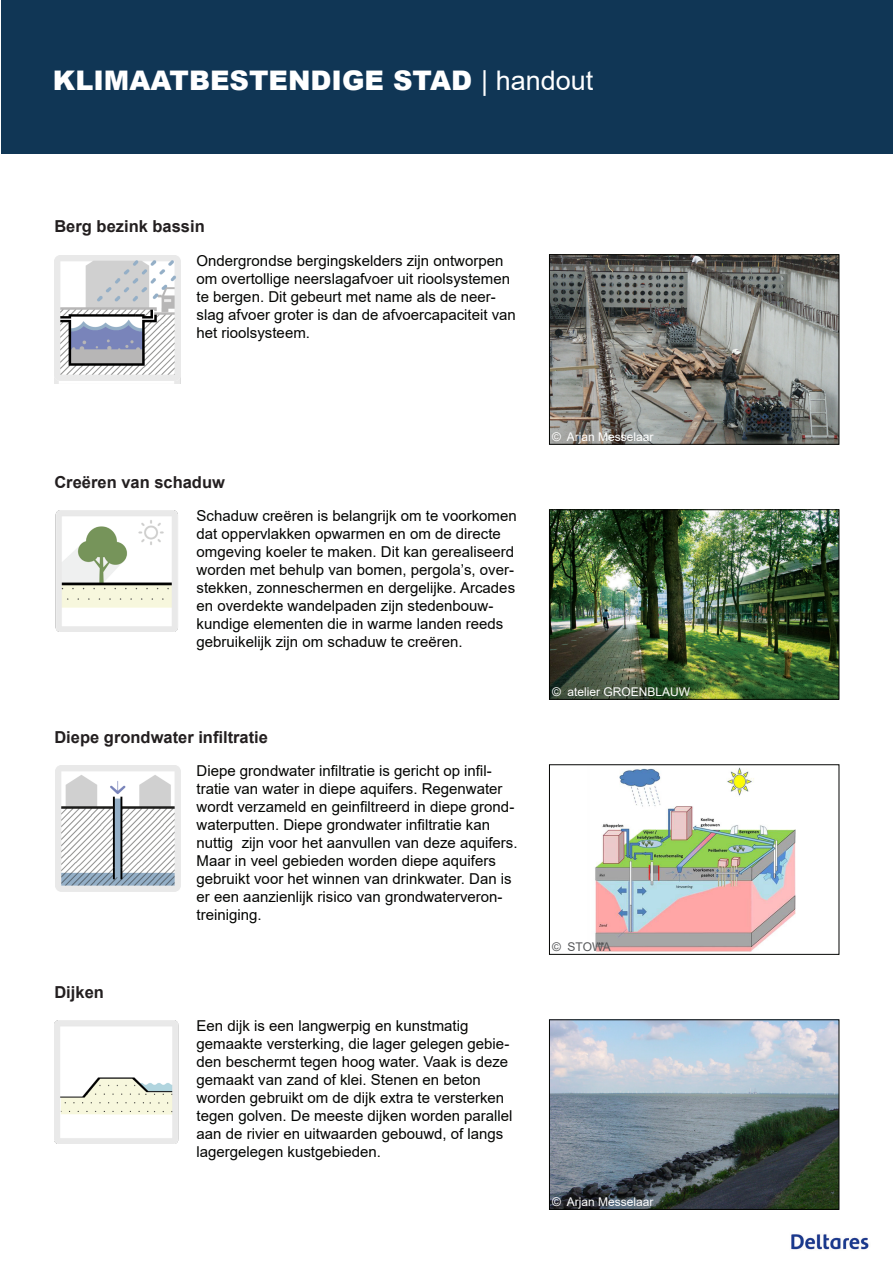
<style>
.page{position:relative;width:893px;height:1263px;background:#fff}
.page>*{position:absolute;margin:0;border:0;box-sizing:border-box;transform-origin:0 0}
.t1{font:900 27px "Arial";color:#fff}
.t2{font:700 16.5px "Arial";color:#231f20}
.t3{font:15px/18px "Arial";color:#040503}
.t4{font:12px "Arial";color:#fff}
.t5{font:12px "Arial";letter-spacing:-.01em;color:#57585a}
.s1{font-weight:400}
</style>
<div class="page">
<img style="left:791px;top:1234px;width:78px;height:16px">
<img style="left:551px;top:256px;width:286px;height:186px">
<div style="left:549px;top:254px;width:290px;height:190px;border:1px solid #040503"></div>
<img style="left:54px;top:262px;width:127px;height:122px">
<img style="left:551px;top:511px;width:286px;height:186px">
<div style="left:549px;top:509px;width:290px;height:190px;border:1px solid #040503"></div>
<img style="left:595px;top:767px;width:201px;height:185px">
<img style="left:55px;top:765px;width:126px;height:126px">
<img style="left:551px;top:1021px;width:286px;height:186px">
<div style="left:549px;top:1019px;width:290px;height:190px;border:1px solid #040503"></div>
<div style="left:1px;top:1px;width:892px;height:153px;background:#103655"></div>
<img style="left:55px;top:255px;width:125px;height:126px">
<img style="left:55px;top:1020px;width:124px;height:123px">
<img style="left:55px;top:510px;width:123px;height:121px">
<p class="t1" style="left:53px;top:61px;width:542px">KLIMAATBESTENDIGE STAD <span class="s1">| handout</span></p>
<p class="t2" style="left:54px;top:215px;width:152px">Berg bezink bassin</p>
<p class="t3" style="left:197px;top:251px;width:321px">Ondergrondse bergingskelders zijn ontworpen om overtollige neerslagafvoer uit rioolsystemen te bergen. Dit gebeurt met name als de neer&shy;slag afvoer groter is dan de afvoercapaciteit van het rioolsysteem.</p>
<p class="t2" style="left:54px;top:470px;width:172px">Creëren van schaduw</p>
<p class="t3" style="left:197px;top:506px;width:322px">Schaduw creëren is belangrijk om te voorkomen dat oppervlakken opwarmen en om de directe omgeving koeler te maken. Dit kan gerealiseerd worden met behulp van bomen, pergola’s, over&shy;stekken, zonneschermen en dergelijke. Arcades en overdekte wandelpaden zijn stedenbouw&shy;kundige elementen die in warme landen reeds gebruikelijk zijn om schaduw te creëren.</p>
<p class="t2" style="left:54px;top:725px;width:215px">Diepe grondwater infiltratie</p>
<p class="t3" style="left:197px;top:761px;width:322px">Diepe grondwater infiltratie is gericht op infil&shy;tratie van water in diepe aquifers. Regenwater wordt verzameld en geinfiltreerd in diepe grond&shy;waterputten. Diepe grondwater infiltratie kan nuttig zijn voor het aanvullen van deze aquifers.<br>Maar in veel gebieden worden diepe aquifers gebruikt voor het winnen van drinkwater. Dan is er een aanzienlijk risico van grondwaterveron&shy;treiniging.</p>
<p class="t2" style="left:54px;top:980px;width:51px">Dijken</p>
<p class="t3" style="left:197px;top:1016px;width:317px">Een dijk is een langwerpig en kunstmatig gemaakte versterking, die lager gelegen gebie&shy;den beschermt tegen hoog water. Vaak is deze gemaakt van zand of klei. Stenen en beton worden gebruikt om de dijk extra te versterken tegen golven. De meeste dijken worden parallel aan de rivier en uitwaarden gebouwd, of langs lagergelegen kustgebieden.</p>
<p class="t4" style="left:552px;top:428px;width:103px">© Arjan Messelaar</p>
<p class="t4" style="left:552px;top:684px;width:140px">© atelier GROENBLAUW</p>
<p class="t5" style="left:552px;top:938px;width:60px">© STOWA</p>
<p class="t4" style="left:552px;top:1193px;width:103px">© Arjan Messelaar</p>
</div>
